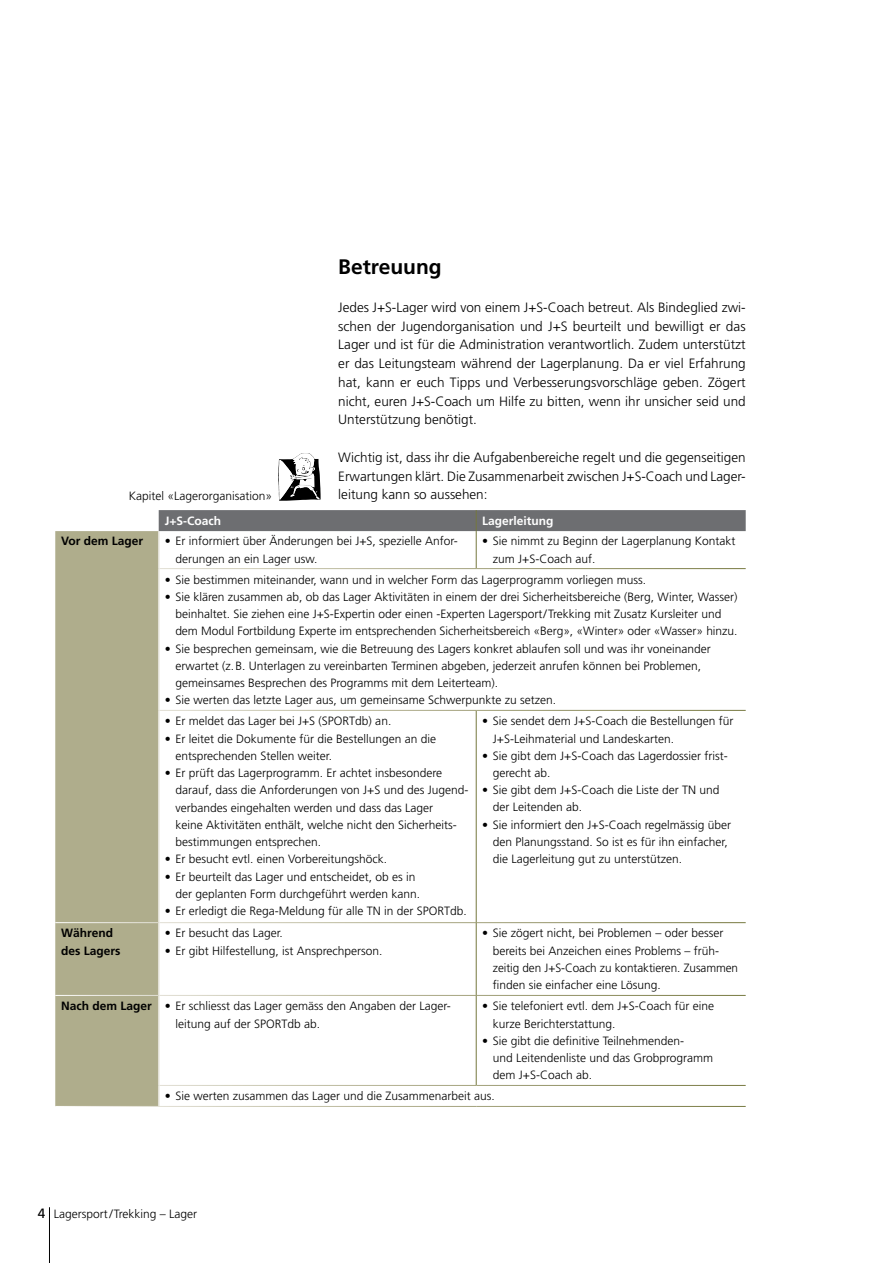
<style>
.page{position:relative;width:893px;height:1263px;background:#fff}
.page>*{position:absolute;margin:0;border:0;box-sizing:border-box;transform-origin:0 0}
.t1{font:700 21px "Frutiger LT";color:#000}
.t2{font:300 13.5px/18.8px "Frutiger LT";color:#000;text-align:justify}
.t3{font:300 12px/17.2px "Frutiger LT";color:#000}
.t4{font:700 12px/17.2px "Frutiger LT";color:#000}
.t5{font:700 12px "Frutiger LT";color:#fff}
.s1{font-weight:700}
.s2{font-weight:400;font-size:13.5px}
</style>
<div class="page">
<hr style="left:49px;top:1207px;width:1px;height:56px;background:#000">
<svg style="left:278px;top:453px;width:43px;height:48px"></svg>
<div style="left:55px;top:531px;width:103px;height:575px;background:#afad8c"></div>
<hr style="left:55px;top:922px;width:103px;height:1px;background:#fff">
<hr style="left:55px;top:995px;width:103px;height:1px;background:#fff">
<div style="left:159px;top:510px;width:587px;height:21px;background:#6d6e71"></div>
<hr style="left:476px;top:531px;width:1px;height:37px;background:#75783e">
<hr style="left:476px;top:711px;width:1px;height:212px;background:#75783e">
<hr style="left:476px;top:923px;width:1px;height:72px;background:#75783e">
<hr style="left:476px;top:995px;width:1px;height:90px;background:#75783e">
<svg style="left:158px;top:1085px;width:1px;height:21px"></svg>
<h1 class="t1" style="left:338px;top:255px;width:105px">Betreuung</h1>
<p class="t2" style="left:338px;top:298px;width:409px">Jedes J+S-Lager wird von einem J+S-Coach betreut. Als Bindeglied zwi&shy;schen der Jugendorganisation und J+S beurteilt und bewilligt er das Lager und ist für die Administration verantwortlich. Zudem unterstützt er das Leitungsteam während der Lagerplanung. Da er viel Erfahrung hat, kann er euch Tipps und Verbesserungsvorschläge geben. Zögert nicht, euren J+S-Coach um Hilfe zu bitten, wenn ihr unsicher seid und Unterstützung benötigt.</p>
<p class="t2" style="left:338px;top:448px;width:409px">Wichtig ist, dass ihr die Aufgabenbereiche regelt und die gegenseitigen<br>Erwartungen klärt. Die Zusammenarbeit zwischen J+S-Coach und Lager-</p>
<p class="t3" style="left:129px;top:487px;width:145px">Kapitel «Lagerorganisation»</p>
<p class="t2" style="left:338px;top:485px;width:151px">leitung kann so aussehen:</p>
<p class="t5" style="left:165px;top:514px;width:58px">J+S-Coach</p>
<p class="t5" style="left:482px;top:514px;width:73px">Lagerleitung</p>
<p class="t4" style="left:61px;top:533px;width:84px">Vor dem Lager</p>
<p class="t3" style="left:175px;top:533px;width:284px;text-indent:-11px">• Er informiert über Änderungen bei J+S, spezielle Anfor&shy;derungen an ein Lager usw.</p>
<p class="t3" style="left:493px;top:533px;width:244px;text-indent:-11px">• Sie nimmt zu Beginn der Lagerplanung Kontakt zum J+S-Coach auf.</p>
<p class="t3" style="left:165px;top:571px;width:483px">• Sie bestimmen miteinander, wann und in welcher Form das Lagerprogramm vorliegen muss.</p>
<p class="t3" style="left:175px;top:588px;width:564px;text-indent:-11px">• Sie klären zusammen ab, ob das Lager Aktivitäten in einem der drei Sicherheitsbereiche (Berg, Winter, Wasser) beinhaltet. Sie ziehen eine J+S-Expertin oder einen -Experten Lagersport/Trekking mit Zusatz Kursleiter und dem Modul Fortbildung Experte im entsprechenden Sicherheitsbereich «Berg», «Winter» oder «Wasser» hinzu.</p>
<p class="t3" style="left:175px;top:640px;width:537px;text-indent:-11px">• Sie besprechen gemeinsam, wie die Betreuung des Lagers konkret ablaufen soll und was ihr voneinander erwartet (z.B. Unterlagen zu vereinbarten Terminen abgeben, jederzeit anrufen können bei Problemen, gemeinsames Besprechen des Programms mit dem Leiterteam).</p>
<p class="t3" style="left:165px;top:692px;width:393px">• Sie werten das letzte Lager aus, um gemeinsame Schwerpunkte zu setzen.</p>
<p class="t3" style="left:165px;top:713px;width:228px">• Er meldet das Lager bei J+S (SPORTdb) an.</p>
<p class="t3" style="left:175px;top:730px;width:262px;text-indent:-11px">• Er leitet die Dokumente für die Bestellungen an die entsprechenden Stellen weiter.</p>
<p class="t3" style="left:175px;top:764px;width:295px;text-indent:-11px">• Er prüft das Lagerprogramm. Er achtet insbesondere darauf, dass die Anforderungen von J+S und des Jugend&shy;verbandes eingehalten werden und dass das Lager<br>keine Aktivitäten enthält, welche nicht den Sicherheits&shy;bestimmungen entsprechen.</p>
<p class="t3" style="left:165px;top:851px;width:224px">• Er besucht evtl. einen Vorbereitungshöck.</p>
<p class="t3" style="left:175px;top:868px;width:246px;text-indent:-11px">• Er beurteilt das Lager und entscheidet, ob es in der geplanten Form durchgeführt werden kann.</p>
<p class="t3" style="left:165px;top:902px;width:304px">• Er erledigt die Rega-Meldung für alle TN in der SPORTdb.</p>
<p class="t3" style="left:493px;top:713px;width:242px;text-indent:-11px">• Sie sendet dem J+S-Coach die Bestellungen für<br>J+S-Leihmaterial und Landeskarten.</p>
<p class="t3" style="left:493px;top:747px;width:236px;text-indent:-11px">• Sie gibt dem J+S-Coach das Lagerdossier frist&shy;gerecht ab.</p>
<p class="t3" style="left:493px;top:782px;width:228px;text-indent:-11px">• Sie gibt dem J+S-Coach die Liste der TN und der Leitenden ab.</p>
<p class="t3" style="left:493px;top:816px;width:240px;text-indent:-11px">• Sie informiert den J+S-Coach regelmässig über den Planungsstand. So ist es für ihn einfacher, die Lagerleitung gut zu unterstützen.</p>
<p class="t4" style="left:61px;top:925px;width:61px">Während des Lagers</p>
<p class="t3" style="left:165px;top:925px;width:120px">• Er besucht das Lager.</p>
<p class="t3" style="left:165px;top:942px;width:219px">• Er gibt Hilfestellung, ist Ansprechperson.</p>
<p class="t3" style="left:493px;top:925px;width:247px;text-indent:-11px">• Sie zögert nicht, bei Problemen – oder besser bereits bei Anzeichen eines Problems – früh&shy;zeitig den J+S-Coach zu kontaktieren. Zusammen finden sie einfacher eine Lösung.</p>
<p class="t3" style="left:175px;top:998px;width:276px;text-indent:-114px"><span class="s1">Nach dem Lager</span> • Er schliesst das Lager gemäss den Angaben der Lager&shy;leitung auf der SPORTdb ab.</p>
<p class="t3" style="left:493px;top:998px;width:223px;text-indent:-11px">• Sie telefoniert evtl. dem J+S-Coach für eine kurze Berichterstattung.</p>
<p class="t3" style="left:493px;top:1032px;width:222px;text-indent:-11px">• Sie gibt die definitive Teilnehmenden-<br>und Leitendenliste und das Grobprogramm dem J+S-Coach ab.</p>
<p class="t3" style="left:165px;top:1088px;width:332px">• Sie werten zusammen das Lager und die Zusammenarbeit aus.</p>
<p class="t3" style="left:38px;top:1206px;width:161px"><span class="s2">4</span> Lagersport/Trekking – Lager</p>
</div>
